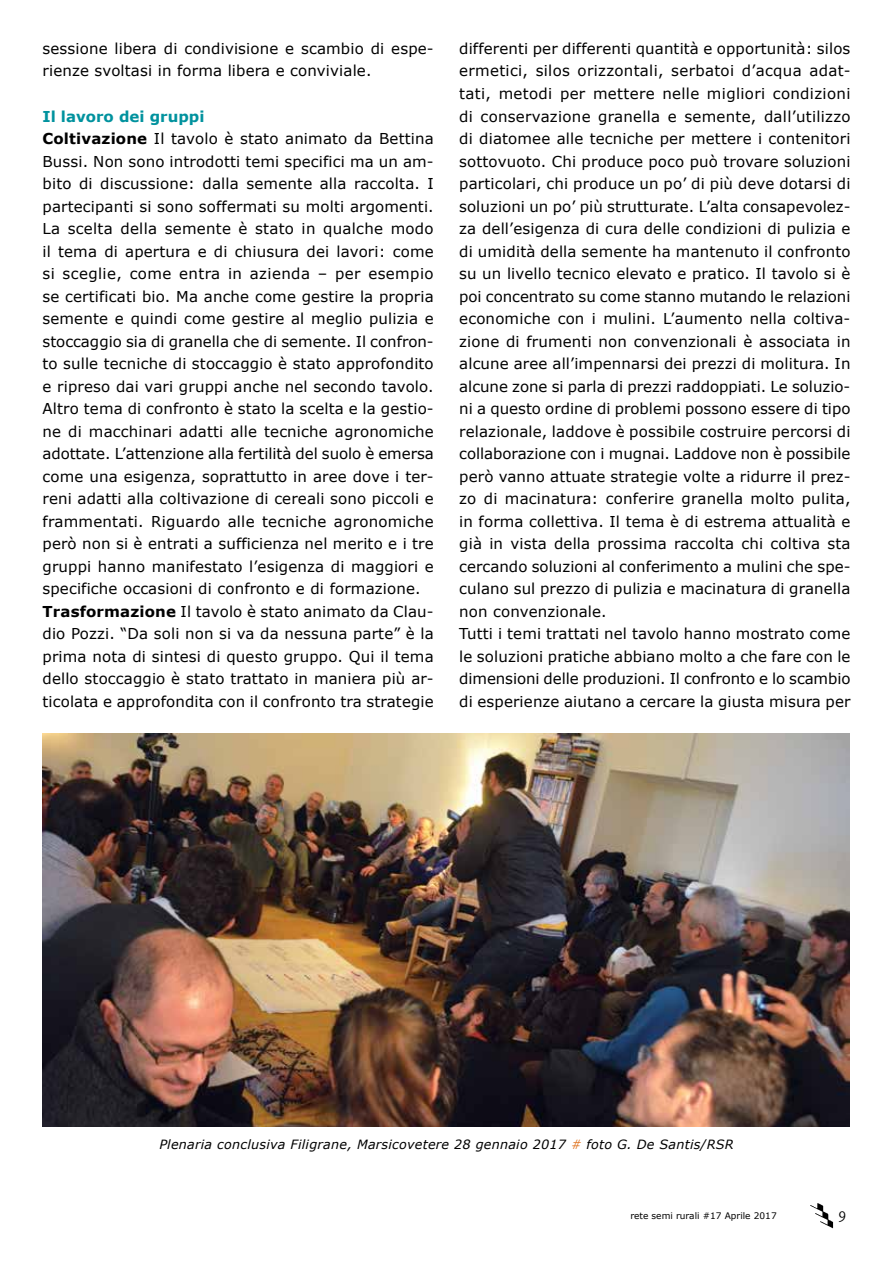
<style>
.page{position:relative;width:893px;height:1263px;background:#fff}
.page>*{position:absolute;margin:0;border:0;box-sizing:border-box;transform-origin:0 0}
.t1{font:300 16.5px "Csuni OTF";color:#000}
.t2{font:15px/22.5px "Verdana";letter-spacing:.01em;color:#000}
.t3{font:italic 12.75px "Verdana";letter-spacing:.02em;color:#000}
.t4{font:9px "Verdana";color:#000}
.s1{font-weight:700;color:#00929e}
.s2{font-weight:700}
.s3{color:#e17726}
</style>
<div class="page">
<img style="left:810px;top:1203px;width:24px;height:26px">
<img style="left:43px;top:733px;width:807px;height:393px">
<p class="t2" style="left:43px;top:38px;width:393px">sessione libera di condivisione e scambio di espe&shy;rienze svoltasi in forma libera e conviviale.</p>
<p class="t2" style="left:43px;top:105px;width:393px"><span class="s1">Il lavoro dei gruppi<br></span><span class="s2">Coltivazione</span> Il tavolo è stato animato da Bettina Bussi. Non sono introdotti temi specifici ma un am&shy;bito di discussione: dalla semente alla raccolta. I partecipanti si sono soffermati su molti argomenti.<br>La scelta della semente è stato in qualche modo il tema di apertura e di chiusura dei lavori: come si sceglie, come entra in azienda – per esempio se certificati bio. Ma anche come gestire la propria semente e quindi come gestire al meglio pulizia e stoccaggio sia di granella che di semente. Il confron&shy;to sulle tecniche di stoccaggio è stato approfondito e ripreso dai vari gruppi anche nel secondo tavolo.<br>Altro tema di confronto è stato la scelta e la gestio&shy;ne di macchinari adatti alle tecniche agronomiche adottate. L’attenzione alla fertilità del suolo è emersa come una esigenza, soprattutto in aree dove i ter&shy;reni adatti alla coltivazione di cereali sono piccoli e frammentati. Riguardo alle tecniche agronomiche però non si è entrati a sufficienza nel merito e i tre gruppi hanno manifestato l’esigenza di maggiori e specifiche occasioni di confronto e di formazione.<br><span class="s2">Trasformazione</span> Il tavolo è stato animato da Clau&shy;dio Pozzi. “Da soli non si va da nessuna parte” è la prima nota di sintesi di questo gruppo. Qui il tema dello stoccaggio è stato trattato in maniera più ar&shy;ticolata e approfondita con il confronto tra strategie</p>
<p class="t2" style="left:459px;top:38px;width:393px">differenti per differenti quantità e opportunità: silos ermetici, silos orizzontali, serbatoi d’acqua adat&shy;tati, metodi per mettere nelle migliori condizioni di conservazione granella e semente, dall’utilizzo di diatomee alle tecniche per mettere i contenitori sottovuoto. Chi produce poco può trovare soluzioni particolari, chi produce un po’ di più deve dotarsi di soluzioni un po’ più strutturate. L’alta consapevolez&shy;za dell’esigenza di cura delle condizioni di pulizia e di umidità della semente ha mantenuto il confronto su un livello tecnico elevato e pratico. Il tavolo si è poi concentrato su come stanno mutando le relazioni economiche con i mulini. L’aumento nella coltiva&shy;zione di frumenti non convenzionali è associata in alcune aree all’impennarsi dei prezzi di molitura. In alcune zone si parla di prezzi raddoppiati. Le soluzio&shy;ni a questo ordine di problemi possono essere di tipo relazionale, laddove è possibile costruire percorsi di collaborazione con i mugnai. Laddove non è possibile però vanno attuate strategie volte a ridurre il prez&shy;zo di macinatura: conferire granella molto pulita, in forma collettiva. Il tema è di estrema attualità e già in vista della prossima raccolta chi coltiva sta cercando soluzioni al conferimento a mulini che spe&shy;culano sul prezzo di pulizia e macinatura di granella non convenzionale.<br>Tutti i temi trattati nel tavolo hanno mostrato come le soluzioni pratiche abbiano molto a che fare con le dimensioni delle produzioni. Il confronto e lo scambio di esperienze aiutano a cercare la giusta misura per</p>
<p class="t3" style="left:159px;top:1136px;width:576px">Plenaria conclusiva Filigrane, Marsicovetere 28 gennaio 2017 <span class="s3">#</span> foto G. De Santis/RSR</p>
<p class="t4" style="left:630px;top:1210px;width:148px">rete semi rurali #17 Aprile 2017</p>
<p class="t1" style="left:838px;top:1204px;width:9px">9</p>
</div>
